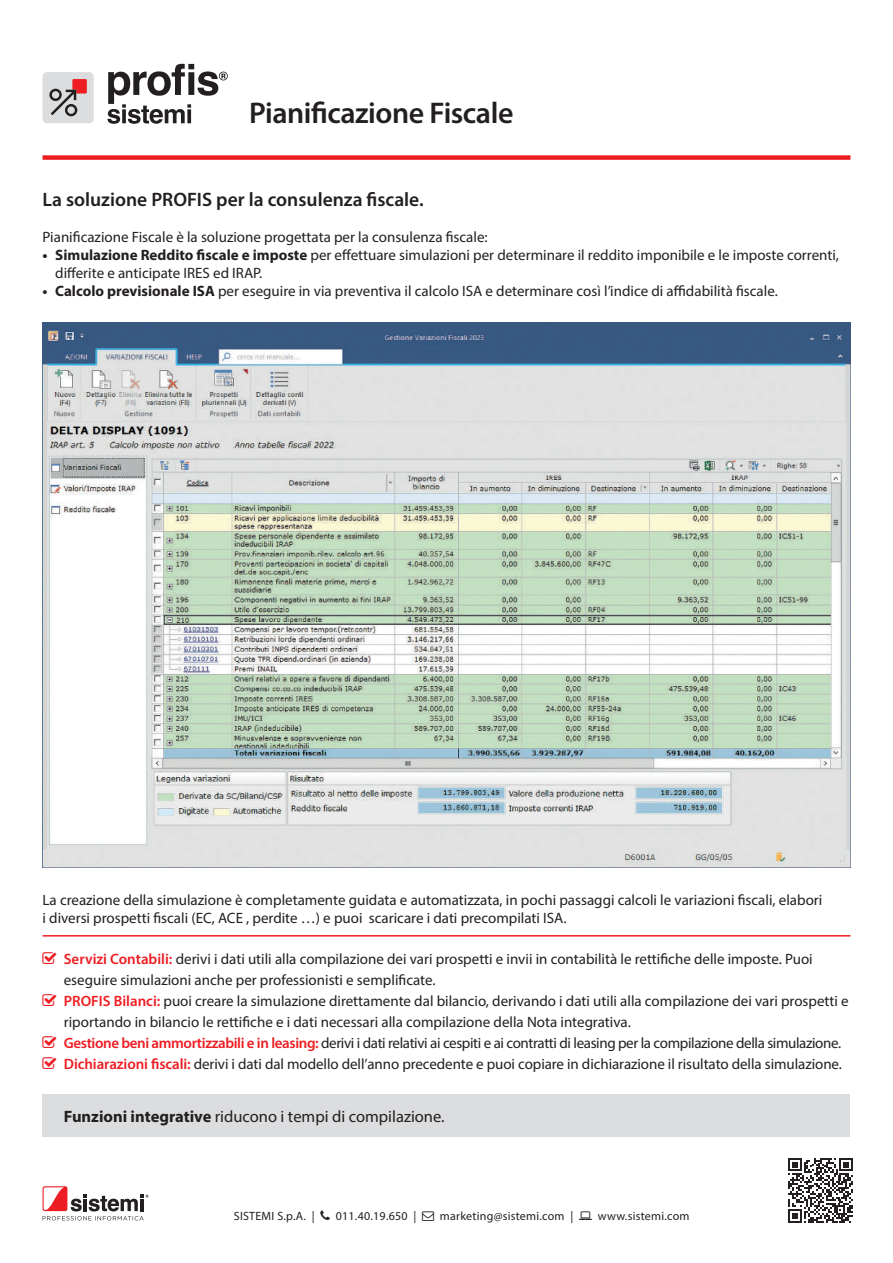
<style>
.page{position:relative;width:893px;height:1263px;background:#fff}
.page>*{position:absolute;margin:0;border:0;box-sizing:border-box;transform-origin:0 0}
.t1{font:600 30px "Myriad Pro";letter-spacing:-.015em;color:#231f20}
.t2{font:600 19.5px "Myriad Pro";color:#231f20}
.t3{font:16.5px "Myriad Pro";color:#231f20}
.t4{font:15px/21px "Myriad Pro";color:#231f20}
.t5{font:12px "Myriad Pro";letter-spacing:.02em;color:#231f20}
.s1{font-weight:700}
.s2{font-weight:600;color:#ee1d23}
</style>
<div class="page">
<div style="left:43px;top:1186px;width:24px;height:25px;background:#f2565b;border-radius:2px"></div>
<svg style="left:43px;top:1187px;width:106px;height:33px"></svg>
<svg style="left:107px;top:64px;width:121px;height:60px"></svg>
<div style="left:43px;top:72px;width:51px;height:51px;background:#dcdddf;border-radius:4px"></div>
<svg style="left:49px;top:79px;width:38px;height:37px"></svg>
<hr style="left:43px;top:935px;width:807px;height:1px;background:#ee1d23">
<div style="left:43px;top:155px;width:807px;height:5px;background:#ee1d23"></div>
<div style="left:43px;top:1094px;width:807px;height:43px;background:#dcdddf"></div>
<svg style="left:788px;top:1158px;width:65px;height:64px"></svg>
<img style="left:43px;top:322px;width:807px;height:545px">
<h1 class="t1" style="left:249px;top:94px;width:266px">Pianificazione Fiscale</h1>
<h2 class="t2" style="left:43px;top:187px;width:383px">La soluzione PROFIS per la consulenza fiscale.</h2>
<p class="t4" style="left:43px;top:226px;width:447px">Pianificazione Fiscale è la soluzione progettata per la consulenza fiscale:</p>
<p class="t4" style="left:55px;top:246px;width:785px;line-height:18px;text-indent:-13px"><span class="s1">• Simulazione Reddito fiscale e imposte</span> per effettuare simulazioni per determinare il reddito imponibile e le imposte correnti, differite e anticipate IRES ed IRAP.</p>
<p class="t4" style="left:43px;top:280px;width:737px"><span class="s1">• Calcolo previsionale ISA</span> per eseguire in via preventiva il calcolo ISA e determinare così l’indice di affidabilità fiscale.</p>
<p class="t4" style="left:43px;top:891px;width:781px;line-height:18px">La creazione della simulazione è completamente guidata e automatizzata, in pochi passaggi calcoli le variazioni fiscali, elabori i diversi prospetti fiscali (EC, ACE , perdite …) e puoi scaricare i dati precompilati ISA.</p>
<p class="t4" style="left:64px;top:948px;width:786px"><span class="s2">Servizi Contabili:</span> derivi i dati utili alla compilazione dei vari prospetti e invii in contabilità le rettifiche delle imposte. Puoi eseguire simulazioni anche per professionisti e semplificate.<br><span class="s2">PROFIS Bilanci:</span> puoi creare la simulazione direttamente dal bilancio, derivando i dati utili alla compilazione dei vari prospetti e riportando in bilancio le rettifiche e i dati necessari alla compilazione della Nota integrativa.<br><span class="s2">Gestione beni ammortizzabili e in leasing:</span> derivi i dati relativi ai cespiti e ai contratti di leasing per la compilazione della simulazione.<br><span class="s2">Dichiarazioni fiscali:</span> derivi i dati dal modello dell’anno precedente e puoi copiare in dichiarazione il risultato della simulazione.</p>
<p class="t3" style="left:64px;top:1107px;width:382px"><span class="s1">Funzioni integrative</span> riducono i tempi di compilazione.</p>
<p class="t5" style="left:234px;top:1209px;width:82px">SISTEMI S.p.A. |</p>
<p class="t5" style="left:336px;top:1209px;width:82px">011.40.19.650 |</p>
<p class="t5" style="left:440px;top:1209px;width:135px">marketing@sistemi.com |</p>
<p class="t5" style="left:598px;top:1209px;width:93px">www.sistemi.com</p>
</div>
